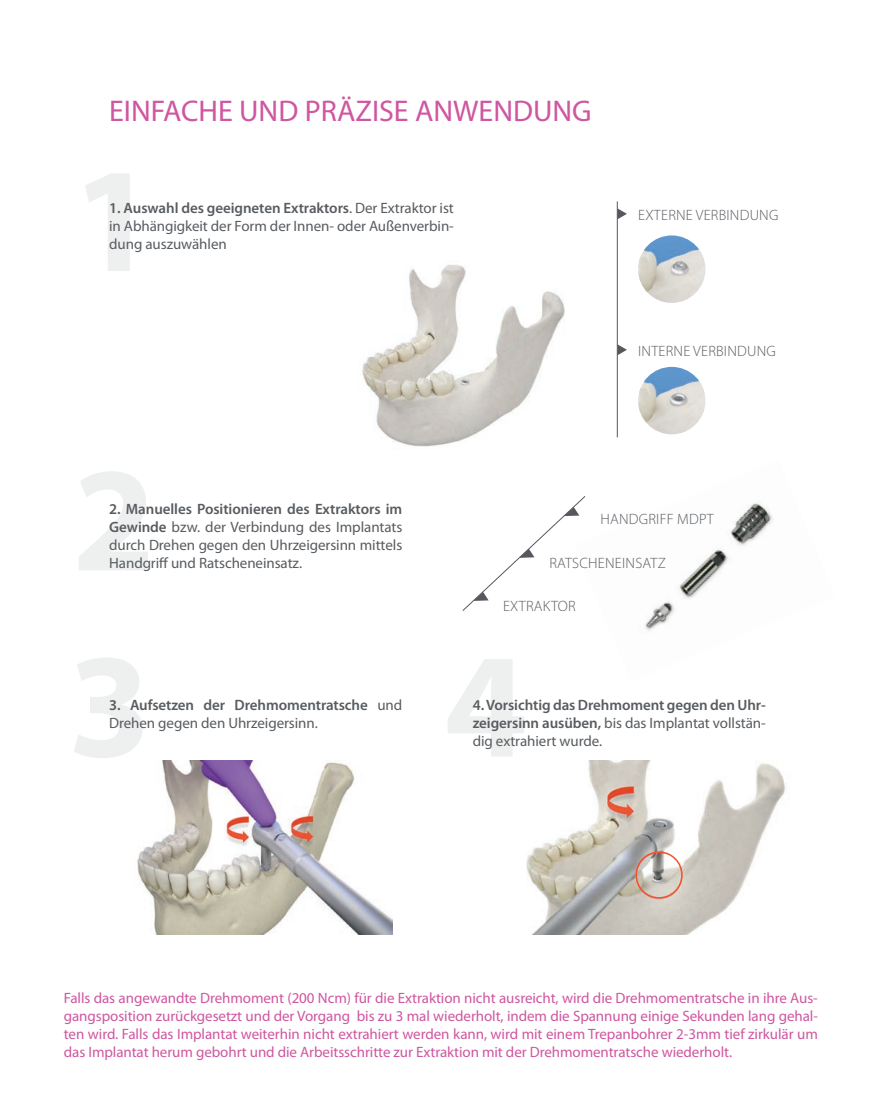
<style>
.page{position:relative;width:885px;height:1106px;background:#fff}
.page>*{position:absolute;margin:0;border:0;box-sizing:border-box;transform-origin:0 0}
.t1{font:700 150px/299.2px "Myriad Pro";color:#585c60}
.t2{font:30px "Myriad Pro";color:#cf56a0}
.t3{font:15px/18px "Myriad Pro";letter-spacing:-.005em;color:#cf56a0;text-align:justify}
.t4{font:15px/18px "Myriad Pro";letter-spacing:-.005em;color:#585c60;text-align:justify}
.t5{font:600 15px/18px "Myriad Pro";letter-spacing:-.005em;color:#585c60;text-align:justify}
.t6{font:300 15px "Myriad Pro";letter-spacing:.015em;color:#585c60}
.s1{font-weight:600}
.s2{font-weight:400}
</style>
<div class="page">
<img style="left:585px;top:496px;width:188px;height:135px">
<hr style="left:617px;top:201px;width:1px;height:236px;background:#55585d">
<svg style="left:617px;top:208px;width:10px;height:11px"></svg>
<svg style="left:617px;top:344px;width:10px;height:11px"></svg>
<img style="left:137px;top:760px;width:256px;height:174px">
<img style="left:362px;top:264px;width:203px;height:183px">
<img style="left:638px;top:235px;width:67px;height:68px;border-radius:34px">
<img style="left:638px;top:367px;width:67px;height:67px;border-radius:34px">
<img style="left:526px;top:760px;width:260px;height:174px">
<div style="left:635px;top:851px;width:47px;height:47px;border:2px solid #f0532d;border-radius:50%"></div>
<svg style="left:462px;top:496px;width:123px;height:115px"></svg>
<h2 class="t2" style="left:109px;top:92px;width:484px">EINFACHE UND PRÄZISE ANWENDUNG</h2>
<h1 class="t1" style="left:72px;top:66px;width:85px">1<br>2</h1>
<p class="t4" style="left:109px;top:198px;width:346px"><span class="s1">1. Auswahl des geeigneten Extraktors</span>. Der Extraktor ist in Abhängigkeit der Form der Innen- oder Außenverbin&shy;dung auszuwählen</p>
<p class="t4" style="left:109px;top:499px;width:294px"><span class="s1">2. Manuelles Positionieren des Extraktors im Gewinde</span> bzw. der Verbindung des Implantats durch Drehen gegen den Uhrzeigersinn mittels Handgriff und Ratscheneinsatz.</p>
<p class="t6" style="left:638px;top:205px;width:10px">EXTERNE</p>
<p class="t6" style="left:695px;top:205px;width:17px">VERBIND</p>
<p class="t6" style="left:749px;top:205px;width:30px">UNG</p>
<p class="t6" style="left:638px;top:341px;width:13px">INTERNE</p>
<p class="t6" style="left:693px;top:341px;width:17px">VERBIND</p>
<p class="t6" style="left:747px;top:341px;width:30px">UNG</p>
<p class="t6" style="left:600px;top:509px;width:20px">HAND</p>
<p class="t6" style="left:638px;top:509px;width:17px">GRIFF</p>
<p class="t6" style="left:677px;top:509px;width:38px">MDPT</p>
<p class="t6" style="left:549px;top:553px;width:118px">RATSCHENEINSATZ</p>
<p class="t6" style="left:503px;top:596px;width:74px">EXTRAKTOR</p>
<h1 class="t1" style="left:68px;top:551px;width:85px">3</h1>
<h1 class="t1" style="left:444px;top:551px;width:85px">4</h1>
<p class="t5" style="left:109px;top:696px;width:294px">3. Aufsetzen der Drehmomentratsche <span class="s2">und<br>Drehen gegen den Uhrzeigersinn.</span></p>
<p class="t5" style="left:472px;top:696px;width:294px">4. Vorsichtig das Drehmoment gegen den Uhr&shy;zeigersinn ausüben, <span class="s2">bis das Implantat vollstän&shy;dig extrahiert wurde.</span></p>
<p class="t3" style="left:64px;top:988px;width:755px">Falls das angewandte Drehmoment (200 Ncm) für die Extraktion nicht ausreicht, wird die Drehmomentratsche in ihre Aus&shy;gangsposition zurückgesetzt und der Vorgang bis zu 3 mal wiederholt, indem die Spannung einige Sekunden lang gehal&shy;ten wird. Falls das Implantat weiterhin nicht extrahiert werden kann, wird mit einem Trepanbohrer 2-3mm tief zirkulär um das Implantat herum gebohrt und die Arbeitsschritte zur Extraktion mit der Drehmomentratsche wiederholt.</p>
</div>
